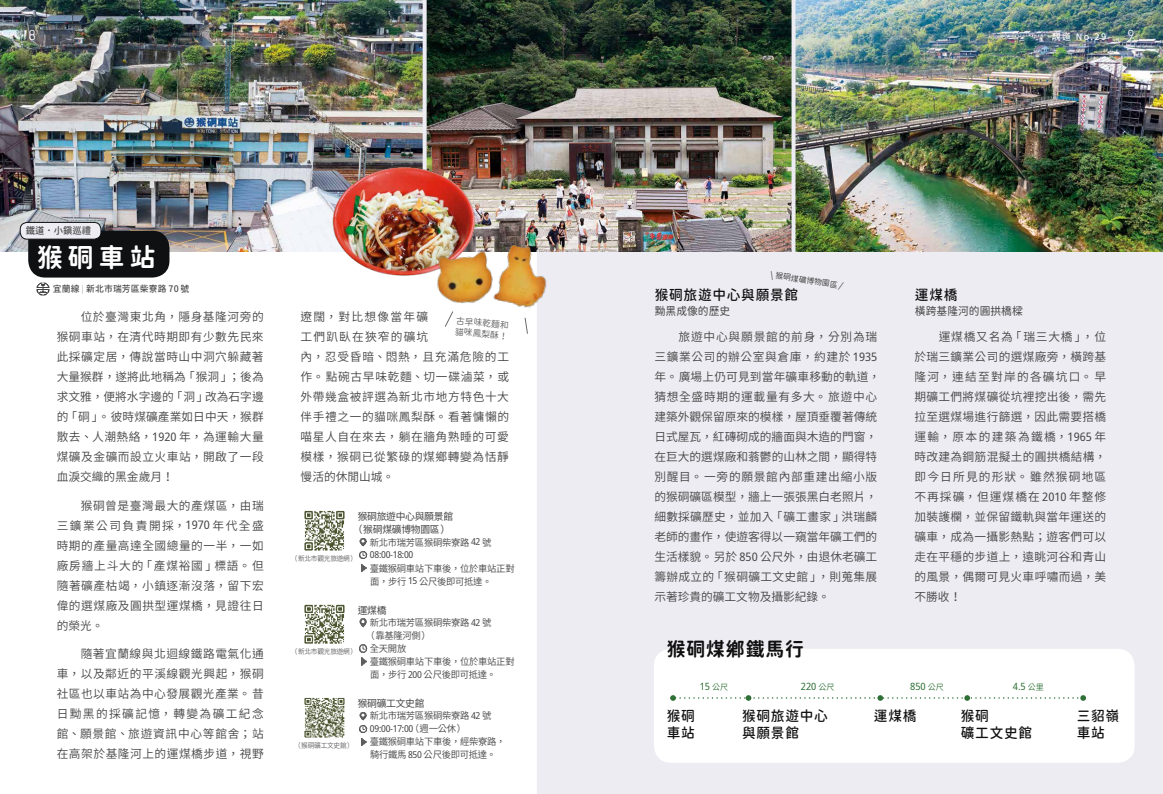
<style>
.page{position:relative;width:1163px;height:794px;background:#fff}
.page>*{position:absolute;margin:0;border:0;box-sizing:border-box;transform-origin:0 0}
.t1{font:26px "Gen Sen Rounded TW B";color:#fff}
.t2{font:19px "Gen Sen Rounded TW B";letter-spacing:.05em;color:#101011}
.t3{font:14px/17px "Gen Sen Rounded TW M";letter-spacing:.05em;color:#101011}
.t4{font:300 14px "URWDIN";color:#fff}
.t5{font:11.7px/20px "Source Han Sans TC";letter-spacing:.045em;color:#444445;text-align:justify}
.t6{font:11.7px/20px "Source Han Sans TC";color:#444445}
.t7{font:11px "Gen Sen Rounded TW R";color:#444445}
.t8{font:10px/13.2px "Source Han Sans TC";letter-spacing:-.03em;color:#444445;text-align:center}
.t9{font:semi-condensed 10px "Noto Sans";color:#2e7036}
.t10{font:9.5px/13px "Source Han Sans TC";letter-spacing:-.03em;color:#444445}
.t11{font:semi-condensed 9.5px "Noto Sans";letter-spacing:-.03em;color:#444445}
.t12{font:9.5px "Gen Sen Rounded TW M";color:#444445}
.t13{font:9px "Gen Sen Rounded TW M";letter-spacing:.015em;color:#4a4a4b}
.t14{font:9px/10.8px "Gen Sen Rounded TW R";color:#444445}
.t15{font:9px "Gen Sen Rounded TW M";color:#fff}
.t16{font:8px "Gen Sen Rounded TW R";color:#444445}
.t17{font:7px "Source Han Sans TC";letter-spacing:-.03em;color:#5e5e5f;scale:.95 1}
.s1{font-family:"Noto Sans";font-stretch:semi-condensed}
.s2{font-family:"Source Han Sans TC";font-stretch:normal}
.s3{font-size:9px}
.s4{font-family:"Source Han Sans TC";font-stretch:normal;font-size:8px}
</style>
<div class="page">
<div style="left:0;top:0;width:1162px;height:794px;background:#ececf2"></div>
<div style="left:0;top:252px;width:536px;height:542px;background:#fff"></div>
<div style="left:653px;top:649px;width:481px;height:114px;background:#fff;border-radius:17px"></div>
<img style="left:426px;top:0;width:365px;height:252px">
<img style="left:795px;top:0;width:367px;height:252px">
<img style="left:0;top:0;width:422px;height:252px">
<img style="left:301px;top:507px;width:47px;height:47px">
<svg style="left:358px;top:537px;width:11px;height:36px"></svg>
<img style="left:301px;top:600px;width:47px;height:47px">
<svg style="left:358px;top:618px;width:11px;height:9px"></svg>
<svg style="left:358px;top:644px;width:11px;height:22px"></svg>
<img style="left:301px;top:693px;width:47px;height:48px">
<svg style="left:358px;top:711px;width:11px;height:35px"></svg>
<svg style="left:422px;top:0;width:1px;height:165px"></svg>
<svg style="left:791px;top:0;width:1px;height:252px"></svg>
<svg style="left:670px;top:695px;width:415px;height:6px"></svg>
<img style="left:328px;top:165px;width:147px;height:113px">
<img style="left:431px;top:240px;width:60px;height:72px">
<img style="left:491px;top:239px;width:64px;height:74px">
<svg style="left:524px;top:317px;width:4px;height:17px"></svg>
<svg style="left:444px;top:310px;width:10px;height:18px"></svg>
<div style="left:20px;top:222px;width:81px;height:17px;background:#ececf2;border-radius:7px"></div>
<div style="left:20px;top:222px;width:81px;height:18px;border:1px solid #0f1011;border-radius:7px"></div>
<svg style="left:28px;top:231px;width:141px;height:64px;background:#5f6061"></svg>
<p class="t4" style="left:28px;top:26px;width:9px">8</p>
<p class="t15" style="left:1051px;top:31px;width:56px">靚道 No.29</p>
<p class="t4" style="left:1126px;top:26px;width:9px">9</p>
<p class="t12" style="left:26px;top:225px;width:67px">鐵道．小鎮巡禮</p>
<h1 class="t1" style="left:37px;top:243px;width:120px">猴硐車站</h1>
<p class="t13" style="left:53px;top:284px;width:138px">宜蘭線｜新北市瑞芳區柴寮路 70 號</p>
<p class="t5" style="left:57px;top:307px;width:208px">　　位於臺灣東北角，隱身基隆河旁的猴硐車站，在清代時期即有少數先民來此採礦定居，傳說當時山中洞穴躲藏著大量猴群，遂將此地稱為「猴洞」；後為求文雅，便將水字邊的「洞」改為石字邊的「硐」。彼時煤礦產業如日中天，猴群散去、人潮熱絡，<span class="s1">1920</span> 年，為運輸大量煤礦及金礦而設立火車站，開啟了一段血淚交織的黑金歲月！</p>
<p class="t5" style="left:57px;top:495px;width:208px">　　猴硐曾是臺灣最大的產煤區，由瑞三鑛業公司負責開採，<span class="s1">1970</span>年代全盛時期的產量高達全國總量的一半，一如廠房牆上斗大的「產煤裕國」標語。但隨著礦產枯竭，小鎮逐漸沒落，留下宏偉的選煤廠及圓拱型運煤橋，見證往日的榮光。</p>
<p class="t5" style="left:57px;top:644px;width:208px">　　隨著宜蘭線與北迴線鐵路電氣化通車，以及鄰近的平溪線觀光興起，猴硐社區也以車站為中心發展觀光產業。昔日黝黑的採礦記憶，轉變為礦工紀念館、願景館、旅遊資訊中心等館舍；站在高架於基隆河上的運煤橋步道，視野</p>
<p class="t5" style="left:300px;top:307px;width:210px;text-align:left">遼闊，對比想像當年礦<br>工們趴臥在狹窄的礦坑<br>內，忍受昏暗、悶熱，且充滿危險的工作。點碗古早味乾麵、切一碟滷菜，或外帶幾盒被評選為新北市地方特色十大伴手禮之一的貓咪鳳梨酥。看著慵懶的喵星人自在來去，躺在牆角熟睡的可愛模樣，猴硐已從繁碌的煤鄉轉變為恬靜慢活的休閒山城。</p>
<p class="t14" style="left:456px;top:315px;width:54px;rotate:5deg">古早味乾麵和貓咪鳳梨酥！</p>
<p class="t8" style="left:353px;top:510px;width:102px">猴硐旅遊中心與願景館（猴硐煤礦博物園區）</p>
<p class="t10" style="left:370px;top:536px;width:123px">新北市瑞芳區猴硐柴寮路 <span class="s1">42</span> 號</p>
<p class="t11" style="left:370px;top:548px;width:45px">08:00-18:00</p>
<p class="t10" style="left:370px;top:562px;width:146px">臺鐵猴硐車站下車後，位於車站正對面，步行 <span class="s1">15</span> 公尺後即可抵達。</p>
<p class="t17" style="left:291px;top:554px;width:71px">（新北市觀光旅遊網）</p>
<p class="t8" style="left:357px;top:603px;width:30px">運煤橋</p>
<p class="t10" style="left:370px;top:616px;width:123px">新北市瑞芳區猴硐柴寮路 <span class="s1">42</span> 號</p>
<p class="t10" style="left:365px;top:629px;width:67px">（靠基隆河側）</p>
<p class="t10" style="left:370px;top:642px;width:38px">全天開放</p>
<p class="t10" style="left:370px;top:655px;width:146px">臺鐵猴硐車站下車後，位於車站正對</p>
<p class="t10" style="left:370px;top:668px;width:128px">面，步行 <span class="s1">200</span> 公尺後即可抵達。</p>
<p class="t17" style="left:291px;top:648px;width:71px">（新北市觀光旅遊網）</p>
<p class="t17" style="left:294px;top:741px;width:64px">（猴硐礦工文史館）</p>
<p class="t8" style="left:357px;top:697px;width:68px">猴硐礦工文史館</p>
<p class="t10" style="left:370px;top:709px;width:123px">新北市瑞芳區猴硐柴寮路 <span class="s1">42</span> 號</p>
<p class="t11" style="left:370px;top:722px;width:98px">09:00-17:00<span class="s2">（週一公休）</span></p>
<p class="t10" style="left:370px;top:735px;width:137px">臺鐵猴硐車站下車後，經柴寮路，騎行鐵馬 <span class="s1">850</span> 公尺後即可抵達。</p>
<p class="t16" style="left:770px;top:270px;width:70px;rotate:9deg"><span class="s3">\</span> 猴硐煤礦博物園區</p>
<p class="t3" style="left:654px;top:286px;width:145px">猴硐旅遊中心與願景館</p>
<p class="t7" style="left:654px;top:305px;width:77px">黝黑成像的歷史</p>
<p class="t6" style="left:654px;top:327px;width:227px">　　旅遊中心與願景館的前身，分別為瑞三鑛業公司的辦公室與倉庫，約建於 <span class="s1">1935</span>年。廣場上仍可見到當年礦車移動的軌道，猜想全盛時期的運載量有多大。旅遊中心建築外觀保留原來的模樣，屋頂垂覆著傳統日式屋瓦，紅磚砌成的牆面與木造的門窗，在巨大的選煤廠和蓊鬱的山林之間，顯得特別醒目。一旁的願景館內部重建出縮小版的猴硐礦區模型，牆上一張張黑白老照片，細數採礦歷史，並加入「礦工畫家」洪瑞麟老師的畫作，使遊客得以一窺當年礦工們的生活樣貌。另於 <span class="s1">850</span> 公尺外，由退休老礦工籌辦成立的「猴硐礦工文史館」，則蒐集展示著珍貴的礦工文物及攝影紀錄。</p>
<h2 class="t2" style="left:666px;top:638px;width:139px">猴硐煤鄉鐵馬行</h2>
<p class="t3" style="left:914px;top:286px;width:44px">運煤橋</p>
<p class="t7" style="left:914px;top:305px;width:109px">橫跨基隆河的圓拱橋樑</p>
<p class="t5" style="left:914px;top:327px;width:193px">　　運煤橋又名為「瑞三大橋」，位於瑞三鑛業公司的選煤廠旁，橫跨基隆河，連結至對岸的各礦坑口。早期礦工們將煤礦從坑裡挖出後，需先拉至選煤場進行篩選，因此需要搭橋運輸，原本的建築為鐵橋，<span class="s1">1965</span>年時改建為鋼筋混擬土的圓拱橋結構，即今日所見的形狀。雖然猴硐地區不再採礦，但運煤橋在 <span class="s1">2010</span> 年整修加裝護欄，並保留鐵軌與當年運送的礦車，成為一攝影熱點；遊客們可以走在平穩的步道上，遠眺河谷和青山的風景，偶爾可見火車呼嘯而過，美不勝收！</p>
<p class="t9" style="left:699px;top:679px;width:30px">15 <span class="s4">公尺</span></p>
<p class="t9" style="left:800px;top:679px;width:35px">220 <span class="s4">公尺</span></p>
<p class="t9" style="left:910px;top:679px;width:35px">850 <span class="s4">公尺</span></p>
<p class="t9" style="left:1012px;top:679px;width:32px">4.5 <span class="s4">公里</span></p>
<p class="t3" style="left:742px;top:708px;width:87px">猴硐旅遊中心與願景館</p>
<p class="t3" style="left:873px;top:708px;width:44px">運煤橋</p>
<p class="t3" style="left:1076px;top:708px;width:44px">三貂嶺車站</p>
<p class="t3" style="left:666px;top:708px;width:30px">猴硐車站</p>
<p class="t3" style="left:960px;top:708px;width:73px">猴硐<br>礦工文史館</p>
</div>
